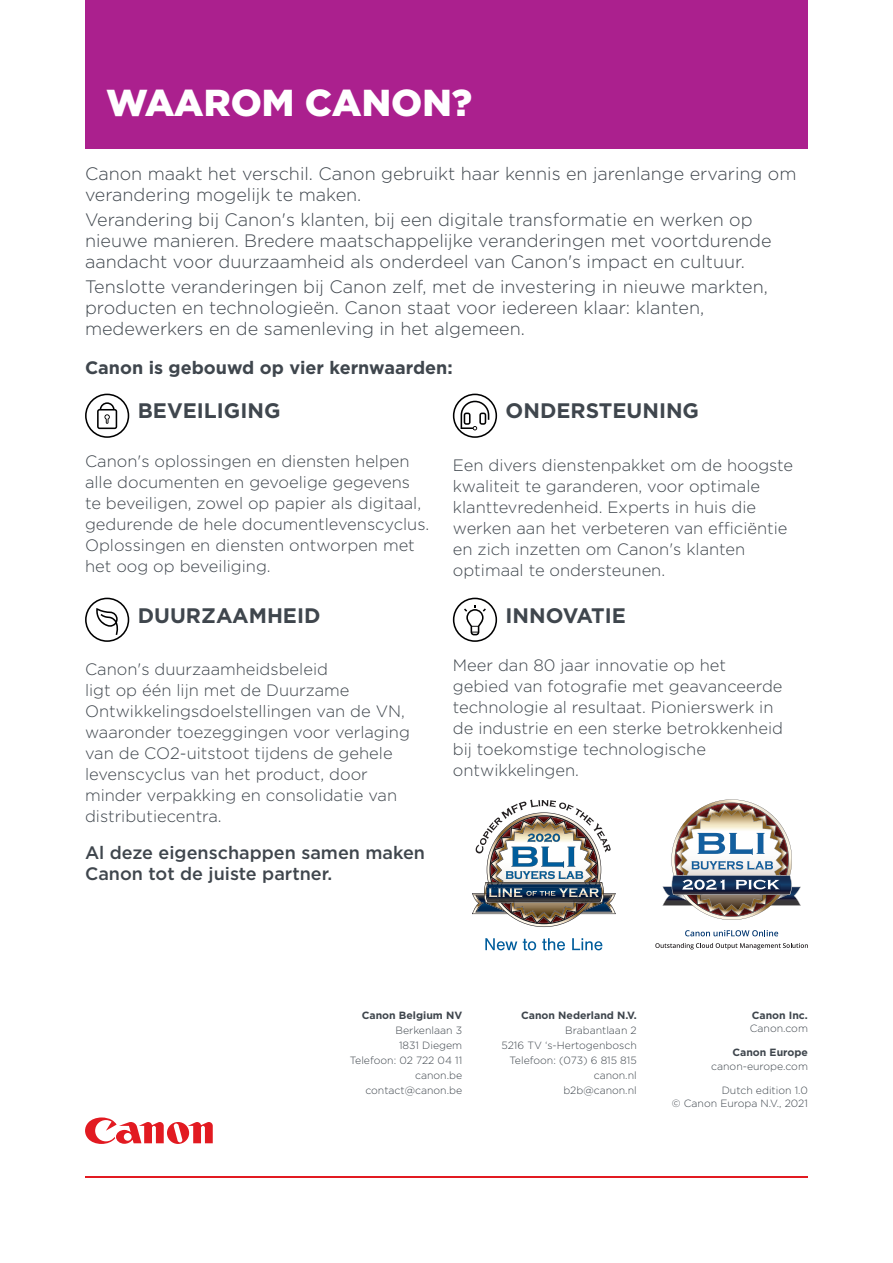
<style>
.page{position:relative;width:893px;height:1263px;background:#fff}
.page>*{position:absolute;margin:0;border:0;box-sizing:border-box;transform-origin:0 0}
.t1{font:900 37.5px "Gotham";color:#fff}
.Specifiation_Title{font:700 21px "Gotham";color:#3f464d}
.t2{font:300 18px/21px "Gotham";color:#3f464d}
.t3{font:500 18px/21px "Gotham";color:#3f464d}
.t4{font:700 18px "Gotham";color:#3f464d}
.t5{font:300 16.5px/21px "Gotham";color:#3f464d}
.t6{font:300 10.5px/13.5px "Gotham";color:#3f464d;text-align:right}
.t7{font:700 10.5px/13.5px "Gotham";color:#3f464d}
.s1{font-weight:300}
.s2{font-weight:700}
</style>
<div class="page">
<svg style="left:85px;top:1117px;width:128px;height:27px"></svg>
<hr style="left:85px;top:1176px;width:723px;height:2px;background:#e21a21">
<div style="left:85px;top:0;width:723px;height:149px;background:#ab208e"></div>
<svg style="left:85px;top:598px;width:44px;height:44px"></svg>
<svg style="left:453px;top:394px;width:44px;height:44px"></svg>
<svg style="left:453px;top:598px;width:44px;height:44px"></svg>
<svg style="left:472px;top:800px;width:144px;height:127px"></svg>
<svg style="left:485px;top:938px;width:32px;height:12px"></svg>
<svg style="left:523px;top:939px;width:13px;height:11px"></svg>
<svg style="left:542px;top:938px;width:23px;height:12px"></svg>
<svg style="left:572px;top:938px;width:30px;height:12px"></svg>
<svg style="left:685px;top:930px;width:93px;height:6px"></svg>
<svg style="left:655px;top:943px;width:153px;height:6px"></svg>
<svg style="left:662px;top:799px;width:139px;height:121px"></svg>
<svg style="left:85px;top:394px;width:44px;height:44px"></svg>
<p class="t1" style="left:106px;top:77px;width:367px">WAAROM CANON?</p>
<p class="t2" style="left:85px;top:163px;width:713px">Canon maakt het verschil. Canon gebruikt haar kennis en jarenlange ervaring om verandering mogelijk te maken.</p>
<p class="t2" style="left:85px;top:209px;width:688px">Verandering bij Canon's klanten, bij een digitale transformatie en werken op nieuwe manieren. Bredere maatschappelijke veranderingen met voortdurende aandacht voor duurzaamheid als onderdeel van Canon's impact en cultuur.</p>
<p class="t2" style="left:85px;top:276px;width:684px">Tenslotte veranderingen bij Canon zelf, met de investering in nieuwe markten, producten en technologieën. Canon staat voor iedereen klaar: klanten, medewerkers en de samenleving in het algemeen.</p>
<p class="t4" style="left:85px;top:355px;width:369px">Canon is gebouwd op vier kernwaarden:</p>
<p class="Specifiation_Title" style="left:138px;top:396px;width:144px">BEVEILIGING</p>
<p class="t5" style="left:85px;top:450px;width:346px">Canon's oplossingen en diensten helpen alle documenten en gevoelige gegevens te beveiligen, zowel op papier als digitaal, gedurende de hele documentlevenscyclus.<br>Oplossingen en diensten ontworpen met het oog op beveiliging.</p>
<p class="Specifiation_Title" style="left:138px;top:602px;width:184px">DUURZAAMHEID</p>
<p class="t5" style="left:85px;top:658px;width:326px">Canon's duurzaamheidsbeleid<br>ligt op één lijn met de Duurzame Ontwikkelingsdoelstellingen van de VN, waaronder toezeggingen voor verlaging van de CO2-uitstoot tijdens de gehele levenscyclus van het product, door minder verpakking en consolidatie van distributiecentra.</p>
<p class="t3" style="left:85px;top:841px;width:342px">Al deze eigenschappen samen maken<br>Canon tot de juiste partner.</p>
<p class="Specifiation_Title" style="left:506px;top:396px;width:195px">ONDERSTEUNING</p>
<p class="t5" style="left:453px;top:454px;width:342px">Een divers dienstenpakket om de hoogste kwaliteit te garanderen, voor optimale klanttevredenheid. Experts in huis die werken aan het verbeteren van efficiëntie en zich inzetten om Canon's klanten optimaal te ondersteunen.</p>
<p class="Specifiation_Title" style="left:506px;top:602px;width:122px">INNOVATIE</p>
<p class="t5" style="left:453px;top:654px;width:332px">Meer dan 80 jaar innovatie op het gebied van fotografie met geavanceerde technologie al resultaat. Pionierswerk in de industrie en een sterke betrokkenheid bij toekomstige technologische ontwikkelingen.</p>
<p class="t7" style="left:362px;top:1008px;width:102px">Canon Belgium NV</p>
<p class="t6" style="left:395px;top:1023px;width:68px">Berkenlaan 3</p>
<p class="t6" style="left:399px;top:1038px;width:65px">1831 Diegem</p>
<p class="t6" style="left:350px;top:1053px;width:114px">Telefoon: 02 722 04 11</p>
<p class="t6" style="left:415px;top:1068px;width:49px">canon.be</p>
<p class="t6" style="left:365px;top:1083px;width:98px">contact@canon.be</p>
<p class="t7" style="left:521px;top:1008px;width:117px">Canon Nederland N.V.</p>
<p class="t6" style="left:565px;top:1023px;width:73px">Brabantlaan 2</p>
<p class="t6" style="left:501px;top:1038px;width:137px">5216 TV ‘s-Hertogenbosch</p>
<p class="t6" style="left:510px;top:1053px;width:129px">Telefoon: (073) 6 815 815</p>
<p class="t6" style="left:594px;top:1068px;width:45px">canon.nl</p>
<p class="t6" style="left:563px;top:1083px;width:75px">b2b@canon.nl</p>
<p class="t7" style="left:750px;top:1008px;width:60px">Canon Inc.<br><span class="s1">Canon.com</span></p>
<p class="t6" style="left:711px;top:1045px;width:98px"><span class="s2">Canon Europe </span>canon-europe.com</p>
<p class="t6" style="left:672px;top:1083px;width:137px">Dutch edition 1.0<br>© Canon Europa N.V., 2021</p>
</div>
